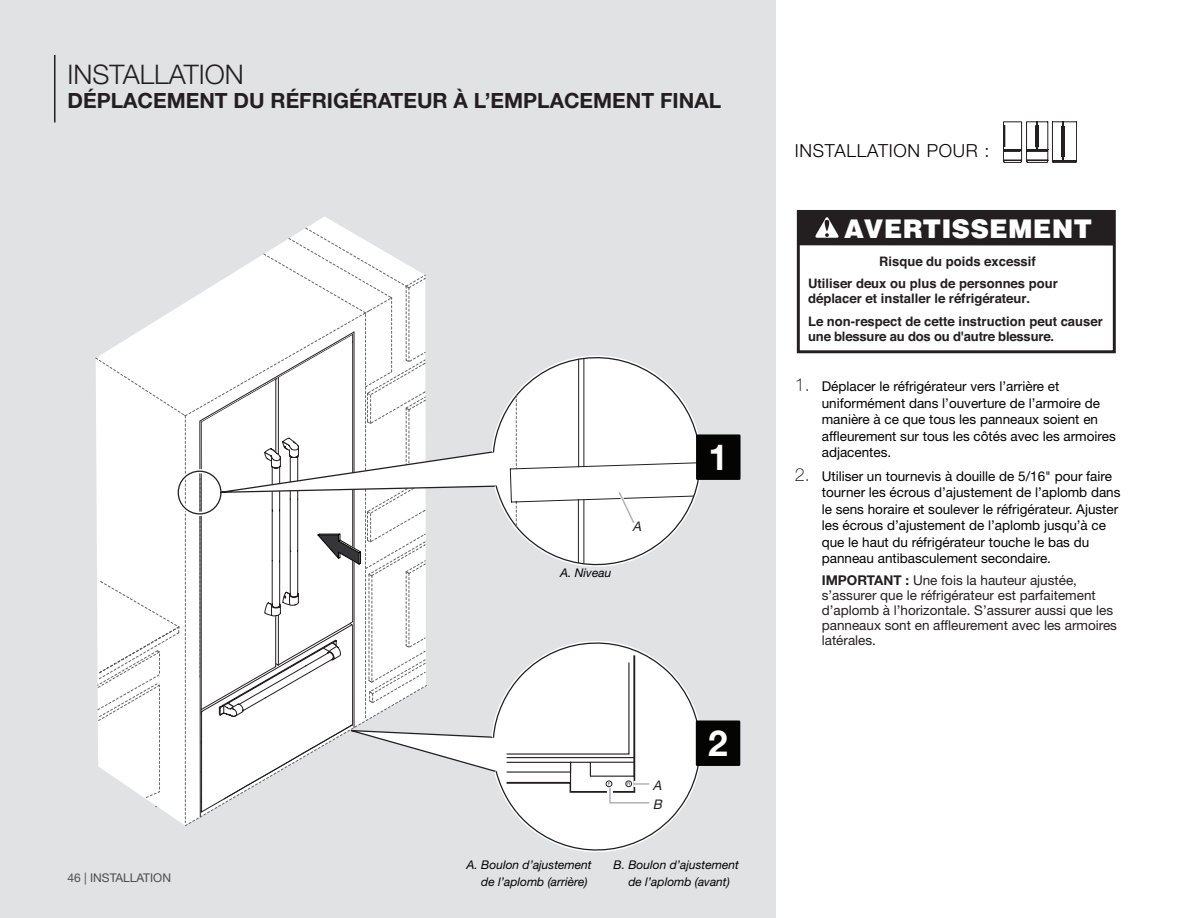
<style>
.page{position:relative;width:1188px;height:918px;background:#fff}
.page>*{position:absolute;margin:0;border:0;box-sizing:border-box;transform-origin:0 0}
.t1{font:700 36px "Helvetica Neue LT Std";color:#fff}
.t2{font:300 27px "Helvetica Neue LT Std";color:#231f20}
.t3{font:900 26.1px "Helvetica";color:#fff}
.t4{font:700 21px "Helvetica Neue LT Std";color:#231f20}
.t5{font:300 18px "Helvetica Neue LT Std";letter-spacing:.04em;color:#040101}
.t6{font:13.5px/16.5px "Helvetica Neue LT Std";color:#000}
.t7{font:13.5px/15px "Helvetica Neue LT Std";color:#231f20}
.t8{font:italic 13.2px "Helvetica Neue LT Std";color:#231f20}
.t9{font:700 13.05px/22.5px "Helvetica";color:#231f20}
.t10{font:italic 12px/16.5px "Helvetica Neue LT Std";color:#000}
.t11{font:12px "Helvetica Neue LT Std";color:#4b4c4d}
.s1{font-weight:100;font-size:18px}
.s2{font-weight:700}
</style>
<div class="page">
<div style="left:0;top:0;width:776px;height:918px;background:#e1e2e4"></div>
<hr style="left:54px;top:55px;width:2px;height:67px;background:#231f20">
<div style="left:797px;top:210px;width:319px;height:143px;border:3px solid #231f20"></div>
<div style="left:799px;top:210px;width:315px;height:36px;background:#231f20"></div>
<svg style="left:815px;top:217px;width:24px;height:21px"></svg>
<svg style="left:498px;top:355px;width:181px;height:212px"></svg>
<hr style="left:584px;top:500px;width:1px;height:64px;background:#231f20">
<hr style="left:584px;top:359px;width:1px;height:108px;background:#231f20">
<hr style="left:578px;top:500px;width:1px;height:63px;background:#231f20">
<hr style="left:578px;top:359px;width:1px;height:108px;background:#231f20">
<svg style="left:498px;top:641px;width:204px;height:211px"></svg>
<svg style="left:505px;top:653px;width:150px;height:159px;background:#f1f1f1"></svg>
<svg style="left:510px;top:395px;width:190px;height:132px;background:#f6f5f6"></svg>
<svg style="left:96px;top:228px;width:402px;height:598px"></svg>
<svg style="left:1003px;top:122px;width:74px;height:41px"></svg>
<div style="left:697px;top:722px;width:42px;height:43px;background:#040503"></div>
<div style="left:696px;top:721px;width:44px;height:45px;border:2px solid #040503"></div>
<div style="left:697px;top:436px;width:42px;height:43px;background:#040503"></div>
<div style="left:696px;top:434px;width:45px;height:46px;border:2px solid #040503"></div>
<h2 class="t2" style="left:68px;top:58px;width:178px">INSTALLATION</h2>
<h3 class="t4" style="left:68px;top:87px;width:655px">DÉPLACEMENT DU RÉFRIGÉRATEUR À L’EMPLACEMENT FINAL</h3>
<p class="t11" style="left:68px;top:870px;width:105px">46 | INSTALLATION</p>
<p class="t10" style="left:560px;top:564px;width:53px">A. Niveau</p>
<p class="t8" style="left:633px;top:519px;width:13px">A</p>
<h1 class="t1" style="left:709px;top:435px;width:21px">1</h1>
<p class="t8" style="left:653px;top:777px;width:13px">A</p>
<p class="t8" style="left:653px;top:796px;width:14px">B</p>
<h1 class="t1" style="left:708px;top:721px;width:21px">2</h1>
<p class="t10" style="left:481px;top:857px;width:112px;text-indent:-15px">A. Boulon d’ajustement de l’aplomb (arrière)</p>
<p class="t10" style="left:614px;top:857px;width:127px;text-align:center">B. Boulon d’ajustement de l’aplomb (avant)</p>
<h3 class="t5" style="left:795px;top:140px;width:196px">INSTALLATION POUR :</h3>
<h3 class="t3" style="left:844px;top:213px;width:250px">AVERTISSEMENT</h3>
<p class="t9" style="left:808px;top:249px;width:251px;text-indent:71px">Risque du poids excessif<br>Utiliser deux ou plus de personnes pour</p>
<p class="t9" style="left:808px;top:287px;width:296px">déplacer et installer le réfrigérateur.<br>Le non-respect de cette instruction peut causer</p>
<p class="t9" style="left:808px;top:325px;width:247px">une blessure au dos ou d'autre blessure.</p>
<p class="t6" style="left:822px;top:378px;width:296px;text-indent:-27px"><span class="s1">1.</span> Déplacer le réfrigérateur vers l’arrière et uniformément dans l’ouverture de l’armoire de manière à ce que tous les panneaux soient en affleurement sur tous les côtés avec les armoires adjacentes.</p>
<p class="t6" style="left:822px;top:467px;width:300px;text-indent:-27px"><span class="s1">2.</span> Utiliser un tournevis à douille de 5/16" pour faire tourner les écrous d’ajustement de l’aplomb dans le sens horaire et soulever le réfrigérateur. Ajuster les écrous d’ajustement de l’aplomb jusqu’à ce que le haut du réfrigérateur touche le bas du panneau antibasculement secondaire.</p>
<p class="t7" style="left:822px;top:572px;width:297px"><span class="s2">IMPORTANT :</span> Une fois la hauteur ajustée, s’assurer que le réfrigérateur est parfaitement d’aplomb à l’horizontale. S’assurer aussi que les panneaux sont en affleurement avec les armoires latérales.</p>
</div>
